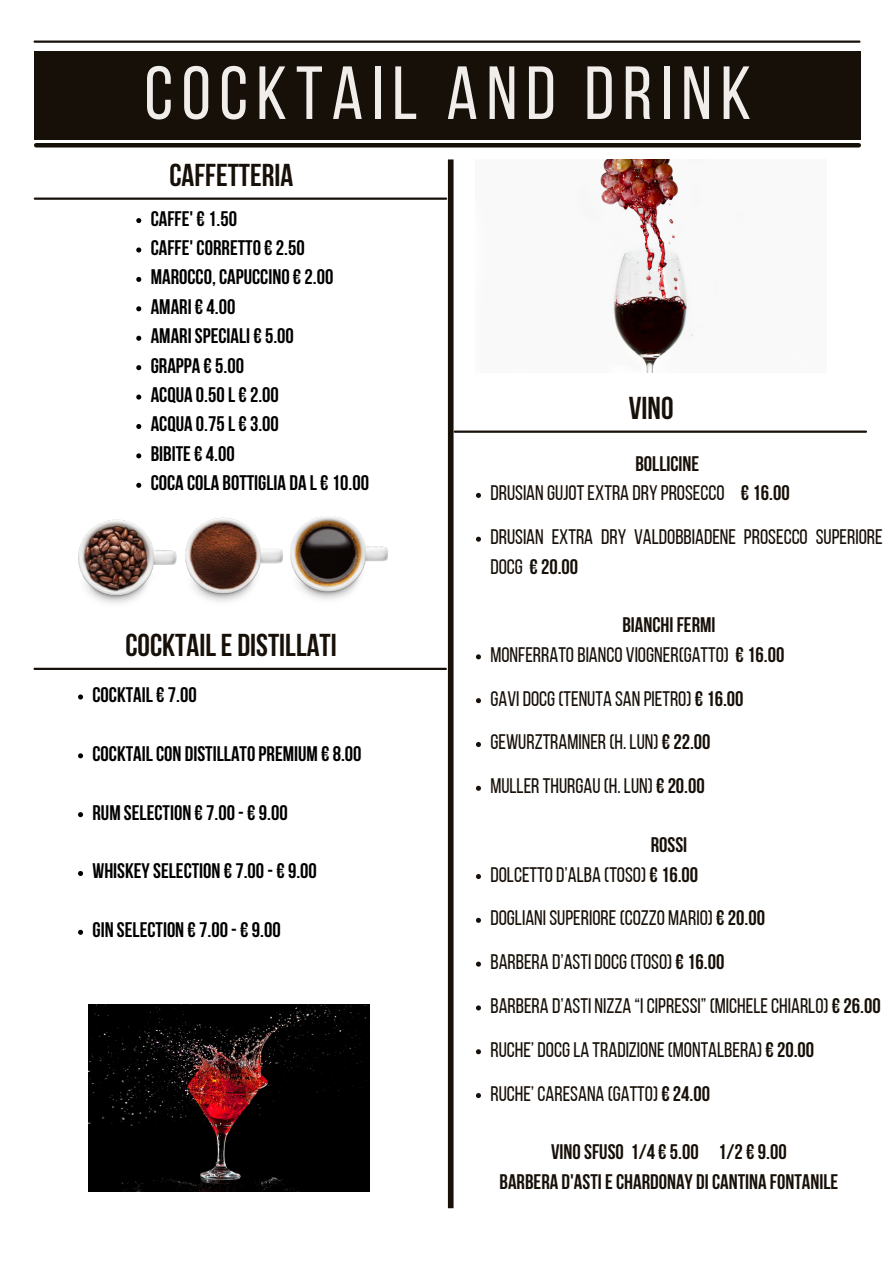
<style>
.page{position:relative;width:894px;height:1264px;background:#fff}
.page>*{position:absolute;margin:0;border:0;box-sizing:border-box;transform-origin:0 0}
.t1{font:75px "Bebas Neue";letter-spacing:.115em;color:#f1edea}
.t2{font:700 31.5px "Bebas Neue";color:#171009}
.t3{font:21px/43.8px "Bebas Neue";color:#171009}
.t4{font:700 21px/29.4px "Bebas Neue";color:#000}
.t5{font:700 21px/29.4px "Bebas Neue";color:#171009;text-align:center}
.s1{font-weight:700}
.s2{font-weight:400}
</style>
<div class="page">
<div style="left:34px;top:51px;width:826px;height:89px;background:#171009"></div>
<hr style="left:35px;top:41px;width:824px;height:2px;background:#171009">
<hr style="left:36px;top:143px;width:822px;height:4px;background:#171009">
<hr style="left:35px;top:197px;width:411px;height:3px;background:#171009">
<div style="left:448px;top:159px;width:5px;height:1049px;background:#171009"></div>
<img style="left:78px;top:517px;width:309px;height:87px">
<img style="left:89px;top:1004px;width:280px;height:187px">
<hr style="left:35px;top:667px;width:411px;height:3px;background:#171009">
<img style="left:600px;top:160px;width:94px;height:213px">
<svg style="left:136px;top:218px;width:5px;height:5px"></svg>
<svg style="left:136px;top:247px;width:5px;height:5px"></svg>
<svg style="left:136px;top:277px;width:5px;height:5px"></svg>
<svg style="left:136px;top:306px;width:5px;height:5px"></svg>
<svg style="left:136px;top:336px;width:5px;height:5px"></svg>
<svg style="left:136px;top:365px;width:5px;height:5px"></svg>
<svg style="left:136px;top:394px;width:5px;height:5px"></svg>
<svg style="left:136px;top:424px;width:5px;height:5px"></svg>
<svg style="left:136px;top:453px;width:5px;height:5px"></svg>
<svg style="left:136px;top:483px;width:5px;height:5px"></svg>
<svg style="left:78px;top:694px;width:5px;height:5px"></svg>
<svg style="left:78px;top:753px;width:5px;height:5px"></svg>
<svg style="left:78px;top:812px;width:5px;height:5px"></svg>
<svg style="left:78px;top:871px;width:5px;height:5px"></svg>
<svg style="left:78px;top:929px;width:5px;height:5px"></svg>
<hr style="left:454px;top:430px;width:411px;height:3px;background:#171009">
<svg style="left:476px;top:493px;width:5px;height:5px"></svg>
<svg style="left:476px;top:536px;width:5px;height:5px"></svg>
<svg style="left:476px;top:654px;width:5px;height:5px"></svg>
<svg style="left:476px;top:698px;width:5px;height:5px"></svg>
<svg style="left:476px;top:742px;width:5px;height:5px"></svg>
<svg style="left:476px;top:785px;width:5px;height:5px"></svg>
<svg style="left:476px;top:874px;width:5px;height:5px"></svg>
<svg style="left:476px;top:917px;width:5px;height:5px"></svg>
<svg style="left:476px;top:961px;width:5px;height:5px"></svg>
<svg style="left:476px;top:1005px;width:5px;height:5px"></svg>
<svg style="left:476px;top:1049px;width:5px;height:5px"></svg>
<svg style="left:476px;top:1093px;width:5px;height:5px"></svg>
<h1 class="t1" style="left:144px;top:63px;width:608px">COCKTAIL AND DRINK</h1>
<h2 class="t2" style="left:169px;top:162px;width:125px">CAFFETTERIA</h2>
<p class="t4" style="left:151px;top:206px;width:220px">CAFFE' €1.50<br>CAFFE' CORRETTO€2.50<br>MAROCCO, CAPUCCINO€2.00<br>AMARI €4.00<br>AMARI SPECIALI €5.00<br>GRAPPA €5.00<br>ACQUA 0.50L€2.00<br>ACQUA 0.75L€3.00<br>BIBITE€4.00<br>COCA COLA BOTTIGLIA DA L€10.00</p>
<h2 class="t2" style="left:125px;top:632px;width:213px">COCKTAILE DISTILLATI</h2>
<p class="t4" style="left:92px;top:682px;width:106px">COCKTAIL€7.00</p>
<p class="t4" style="left:92px;top:741px;width:270px">COCKTAILCON DISTILLATOPREMIUM €8.00</p>
<p class="t4" style="left:92px;top:799px;width:197px">RUM SELECTION €7.00-€9.00</p>
<p class="t4" style="left:92px;top:858px;width:226px">WHISKEYSELECTION €7.00-€9.00</p>
<p class="t4" style="left:92px;top:917px;width:190px">GIN SELECTION €7.00-€9.00</p>
<h2 class="t2" style="left:628px;top:395px;width:46px">VINO</h2>
<p class="t5" style="left:635px;top:451px;width:65px">BOLLICINE</p>
<p class="t3" style="left:490px;top:473px;width:393px">DRUSIAN GUJOTEXTRA DRY PROSECCO <span class="s1">€16.00<br></span>DRUSIAN EXTRA DRY VALDOBBIADENE PROSECCO SUPERIORE</p>
<p class="t5" style="left:490px;top:553px;width:89px"><span class="s2">DOCG</span> €20.00</p>
<p class="t5" style="left:622px;top:612px;width:95px">BIANCHI FERMI</p>
<p class="t3" style="left:490px;top:634px;width:295px">MONFERRATOBIANCO VIOGNER(GATTO) <span class="s1">€16.00<br></span>GAVI DOCG(TENUTA SAN PIETRO)<span class="s1">€16.00<br></span>GEWURZTRAMINER(H. LUN)<span class="s1">€22.00<br></span>MULLERTHURGAU(H. LUN)<span class="s1">€20.00</span></p>
<p class="t5" style="left:650px;top:832px;width:38px">ROSSI</p>
<p class="t3" style="left:490px;top:854px;width:391px">DOLCETTOD’ALBA (TOSO)<span class="s1">€16.00<br></span>DOGLIANI SUPERIORE(COZZO MARIO)<span class="s1">€20.00<br></span>BARBERA D’ASTI DOCG(TOSO)<span class="s1">€16.00<br></span>BARBERA D’ASTI NIZZA “I CIPRESSI” (MICHELECHIARLO)<span class="s1">€26.00<br></span>RUCHE’ DOCGLA TRADIZIONE(MONTALBERA)<span class="s1">€20.00<br></span>RUCHE’ CARESANA (GATTO)<span class="s1">€24.00</span></p>
<p class="t5" style="left:499px;top:1139px;width:340px">VINOSFUSO 1/4€5.00 1/2€9.00<br>BARBERA D'ASTI ECHARDONAY DI CANTINA FONTANILE</p>
</div>
